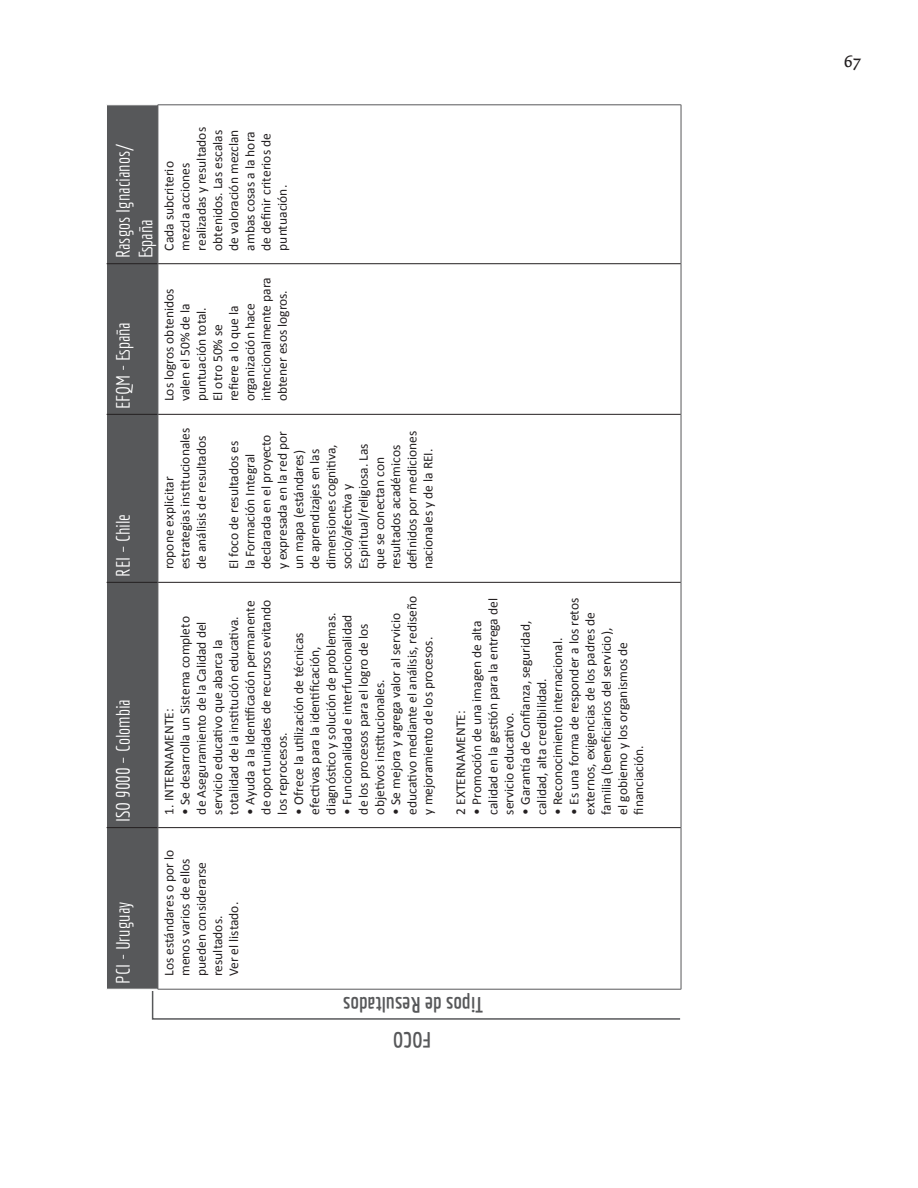
<style>
.page{position:relative;width:918px;height:1188px;background:#fff}
.page>*{position:absolute;margin:0;border:0;box-sizing:border-box;transform-origin:0 0}
.t1{font:700 21.6px "Economica";color:#57585a}
.t2{font:18.9px/22.6px "Economica";color:#fff}
.t3{font:18px "Dolly";color:#231f20}
.t4{font:13.5px/16.2px "Calibri";color:#231f20}
</style>
<div class="page">
<div style="left:107px;top:106px;width:51px;height:883px;background:#57585a"></div>
<hr style="left:107px;top:827px;width:51px;height:1px;background:#231f20">
<hr style="left:107px;top:582px;width:51px;height:1px;background:#231f20">
<hr style="left:107px;top:414px;width:51px;height:1px;background:#231f20">
<hr style="left:107px;top:263px;width:51px;height:1px;background:#231f20">
<hr style="left:158px;top:827px;width:523px;height:1px;background:#231f20">
<hr style="left:158px;top:582px;width:523px;height:1px;background:#231f20">
<hr style="left:158px;top:414px;width:523px;height:1px;background:#231f20">
<hr style="left:158px;top:263px;width:523px;height:1px;background:#231f20">
<hr style="left:158px;top:828px;width:1px;height:161px;background:#57585a">
<hr style="left:158px;top:989px;width:523px;height:1px;background:#57585a">
<hr style="left:158px;top:582px;width:1px;height:246px;background:#57585a">
<hr style="left:158px;top:414px;width:1px;height:168px;background:#57585a">
<hr style="left:158px;top:264px;width:1px;height:150px;background:#57585a">
<hr style="left:158px;top:105px;width:1px;height:159px;background:#57585a">
<hr style="left:158px;top:105px;width:523px;height:1px;background:#57585a">
<hr style="left:681px;top:828px;width:1px;height:161px;background:#57585a">
<hr style="left:681px;top:582px;width:1px;height:246px;background:#57585a">
<hr style="left:681px;top:414px;width:1px;height:168px;background:#57585a">
<hr style="left:681px;top:264px;width:1px;height:150px;background:#57585a">
<hr style="left:681px;top:105px;width:1px;height:159px;background:#57585a">
<svg style="left:151px;top:991px;width:530px;height:29px"></svg>
<p class="t4" style="left:161px;top:251px;width:125px;rotate:-90deg">Cada subcriterio mezcla acciones realizadas y resultados obtenidos. Las escalas de valoración mezclan ambas cosas a la hora de definir criterios de puntuación.</p>
<h2 class="t2" style="left:112px;top:258px;width:116px;rotate:-90deg">Rasgos Ignacianos/<br>España</h2>
<h2 class="t2" style="left:112px;top:409px;width:88px;rotate:-90deg">EFQM - España</h2>
<h2 class="t2" style="left:112px;top:577px;width:64px;rotate:-90deg">REI – Chile</h2>
<h2 class="t2" style="left:112px;top:822px;width:125px;rotate:-90deg">ISO 9000 – Colombia</h2>
<h2 class="t2" style="left:112px;top:984px;width:83px;rotate:-90deg">PCI - Uruguay</h2>
<p class="t4" style="left:161px;top:401px;width:125px;rotate:-90deg">Los logros obtenidos valen el 50% de la puntuación total.<br>El otro 50% se<br>refiere a lo que la organización hace intencionalmente para obtener esos logros.</p>
<p class="t4" style="left:161px;top:569px;width:143px;rotate:-90deg">ropone explicitar estrategias institucionales de análisis de resultados</p>
<p class="t4" style="left:226px;top:569px;width:140px;rotate:-90deg">El foco de resultados es la Formación Integral declarada en el proyecto y expresada en la red por un mapa (estándares)<br>de aprendizajes en las dimensiones cognitiva, socio/afectiva y<br>Espiritual/religiosa. Las que se conectan con resultados académicos definidos por mediciones nacionales y de la REI.</p>
<p class="t4" style="left:388px;top:815px;width:220px;rotate:-90deg">• Se mejora y agrega valor al servicio educativo mediante el análisis, rediseño y mejoramiento de los procesos.</p>
<p class="t4" style="left:242px;top:815px;width:216px;text-align:justify;rotate:-90deg">• Ayuda a la Identificación permanente de oportunidades de recursos evitando los reprocesos.</p>
<p class="t4" style="left:290px;top:815px;width:203px;rotate:-90deg">• Ofrece la utilización de técnicas efectivas para la identificación, diagnóstico y solución de problemas.</p>
<p class="t4" style="left:339px;top:815px;width:201px;rotate:-90deg">• Funcionalidad e interfuncionalidad de los procesos para el logro de los objetivos institucionales.</p>
<p class="t4" style="left:177px;top:815px;width:200px;rotate:-90deg">• Se desarrolla un Sistema completo de Aseguramiento de la Calidad del servicio educativo que abarca la totalidad de la institución educativa.</p>
<p class="t4" style="left:161px;top:815px;width:108px;rotate:-90deg">1. INTERNAMENTE:</p>
<p class="t4" style="left:161px;top:976px;width:128px;rotate:-90deg">Los estándares o por lo menos varios de ellos pueden considerarse resultados.<br>Ver el listado.</p>
<p class="t4" style="left:566px;top:815px;width:218px;rotate:-90deg">• Es una forma de responder a los retos externos, exigencias de los padres de familia (beneficiarios del servicio),<br>el gobierno y los organismos de financiación.</p>
<p class="t4" style="left:469px;top:815px;width:218px;rotate:-90deg">• Promoción de una imagen de alta calidad en la gestión para la entrega del servicio educativo.</p>
<p class="t4" style="left:517px;top:815px;width:195px;rotate:-90deg">• Garantía de Confianza, seguridad, calidad, alta credibilidad.</p>
<p class="t4" style="left:550px;top:815px;width:178px;rotate:-90deg">• Reconocimiento internacional.</p>
<p class="t4" style="left:452px;top:815px;width:106px;rotate:-90deg">2 EXTERNAMENTE:</p>
<h1 class="t1" style="left:483px;top:1018px;width:142px;rotate:-180deg">Tipos de Resultados</h1>
<h1 class="t1" style="left:431px;top:1052px;width:40px;rotate:-180deg">FOCO</h1>
<h3 class="t3" style="left:844px;top:51px;width:19px">67</h3>
</div>
